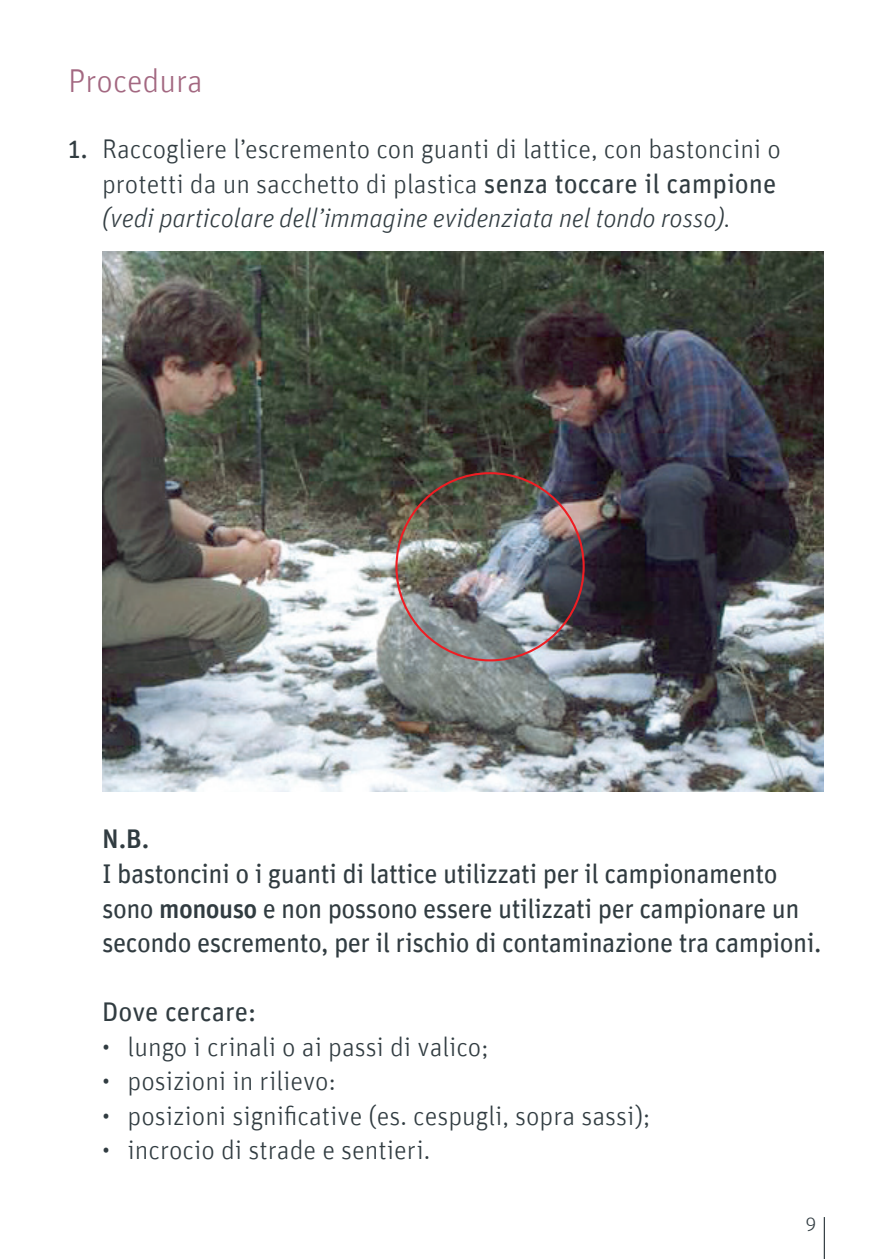
<style>
.page{position:relative;width:893px;height:1259px;background:#fff}
.page>*{position:absolute;margin:0;border:0;box-sizing:border-box;transform-origin:0 0}
.t1{font:300 33px "Unit";color:#a36881}
.t2{font:300 27px/34.5px "Unit";color:#313c41}
.t3{font:27px/34.5px "Unit";letter-spacing:-.02em;color:#313c41}
.t4{font:27px "Unit";color:#313c41}
.t5{font:500 27px "Unit";color:#313c41}
.t6{font:300 19.5px "Unit";color:#313c41}
.s1{font-weight:400}
.s2{font-style:italic}
.s3{font-weight:500}
</style>
<div class="page">
<hr style="left:824px;top:1217px;width:1px;height:42px;background:#313c41">
<img style="left:103px;top:252px;width:721px;height:539px">
<p class="t1" style="left:68px;top:61px;width:136px">Procedura</p>
<p class="t2" style="left:102px;top:131px;width:680px;text-indent:-34px"><span class="s1">1.</span> Raccogliere l’escremento con guanti di lattice, con bastoncini o protetti da un sacchetto di plastica <span class="s1">senza toccare il campione </span><span class="s2">(vedi particolare dell’immagine evidenziata nel tondo rosso).</span></p>
<p class="t5" style="left:102px;top:823px;width:49px">N.B.</p>
<p class="t3" style="left:102px;top:856px;width:721px">I bastoncini o i guanti di lattice utilizzati per il campionamento sono <span class="s3">monouso</span> e non possono essere utilizzati per campionare un secondo escremento, per il rischio di contaminazione tra campioni.</p>
<p class="t4" style="left:102px;top:995px;width:156px">Dove cercare:</p>
<p class="t2" style="left:102px;top:1028px;width:388px">• lungo i crinali o ai passi di valico;</p>
<p class="t2" style="left:102px;top:1063px;width:235px">• posizioni in rilievo:</p>
<p class="t2" style="left:102px;top:1097px;width:550px">• posizioni significative (es. cespugli, sopra sassi);</p>
<p class="t2" style="left:102px;top:1132px;width:330px">• incrocio di strade e sentieri.</p>
<p class="t6" style="left:806px;top:1212px;width:12px">9</p>
</div>
